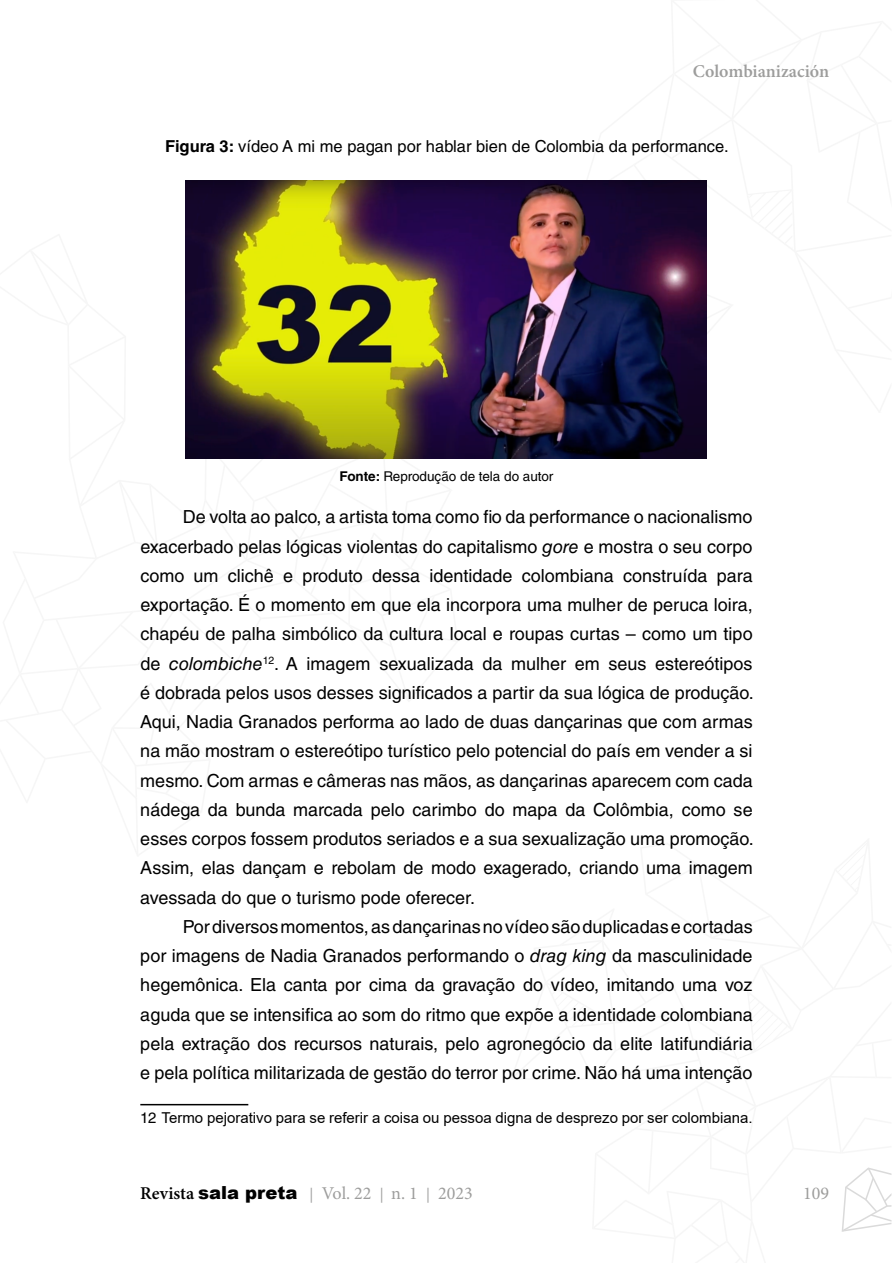
<style>
.page{position:relative;width:893px;height:1263px;background:#fff}
.page>*{position:absolute;margin:0;border:0;box-sizing:border-box;transform-origin:0 0}
.t1{font:18px/29.2px "Helvetica LT Std";color:#000;text-align:justify}
.t2{font:18px "Minion Pro";color:#9d9d9c}
.t3{font:600 18px "Minion Pro";color:#9d9d9c}
.t4{font:16.5px "Helvetica LT Std";color:#000}
.t5{font:15px "Arial";color:#000}
.t6{font:13.5px "Helvetica LT Std";color:#000}
.s1{font-weight:700}
.s2{font-style:italic}
.s3{font-family:"Helvetica LT Std"}
.s4{font-weight:600;color:#000}
.s5{font-family:"Arial";font-weight:900;color:#000}
.s6{font-size:15px}
</style>
<div class="page">
<img style="left:186px;top:181px;width:521px;height:277px">
<hr style="left:140px;top:1104px;width:108px;height:1px;background:#000">
<p class="t3" style="left:693px;top:60px;width:138px">Colombianización</p>
<p class="t4" style="left:165px;top:137px;width:565px"><span class="s1">Figura 3:</span> vídeo A mi me pagan por hablar bien de Colombia da performance.</p>
<p class="t6" style="left:340px;top:469px;width:215px"><span class="s1">Fonte:</span> Reprodução de tela do autor</p>
<p class="t1" style="left:140px;top:502px;width:615px;text-indent:43px">De volta ao palco, a artista toma como fio da performance o nacionalismo exacerbado pelas lógicas violentas do capitalismo <span class="s2">gore</span> e mostra o seu corpo como um clichê e produto dessa identidade colombiana construída para exportação. É o momento em que ela incorpora uma mulher de peruca loira, chapéu de palha simbólico da cultura local e roupas curtas – como um tipo de <span class="s2">colombiche</span><sup>12</sup>. A imagem sexualizada da mulher em seus estereótipos é dobrada pelos usos desses significados a partir da sua lógica de produção.<br>Aqui, Nadia Granados performa ao lado de duas dançarinas que com armas na mão mostram o estereótipo turístico pelo potencial do país em vender a si mesmo. Com armas e câmeras nas mãos, as dançarinas aparecem com cada nádega da bunda marcada pelo carimbo do mapa da Colômbia, como se esses corpos fossem produtos seriados e a sua sexualização uma promoção.<br>Assim, elas dançam e rebolam de modo exagerado, criando uma imagem avessada do que o turismo pode oferecer.</p>
<p class="t1" style="left:140px;top:912px;width:614px;text-indent:43px">Por diversos momentos, as dançarinas no vídeo são duplicadas e cortadas por imagens de Nadia Granados performando o <span class="s2">drag king</span> da masculinidade hegemônica. Ela canta por cima da gravação do vídeo, imitando uma voz aguda que se intensifica ao som do ritmo que expõe a identidade colombiana pela extração dos recursos naturais, pelo agronegócio da elite latifundiária e pela política militarizada de gestão do terror por crime. Não há uma intenção</p>
<p class="t5" style="left:140px;top:1107px;width:614px"><span class="s3">12</span> Termo pejorativo para se referir a coisa ou pessoa digna de desprezo por ser colombiana.</p>
<p class="t2" style="left:140px;top:1181px;width:334px"><span class="s4">Revista</span> <span class="s5">sala preta</span> <span class="s6">|</span> Vol. 22 <span class="s6">|</span> n. 1 <span class="s6">|</span> 2023</p>
<p class="t2" style="left:803px;top:1181px;width:27px">109</p>
</div>
